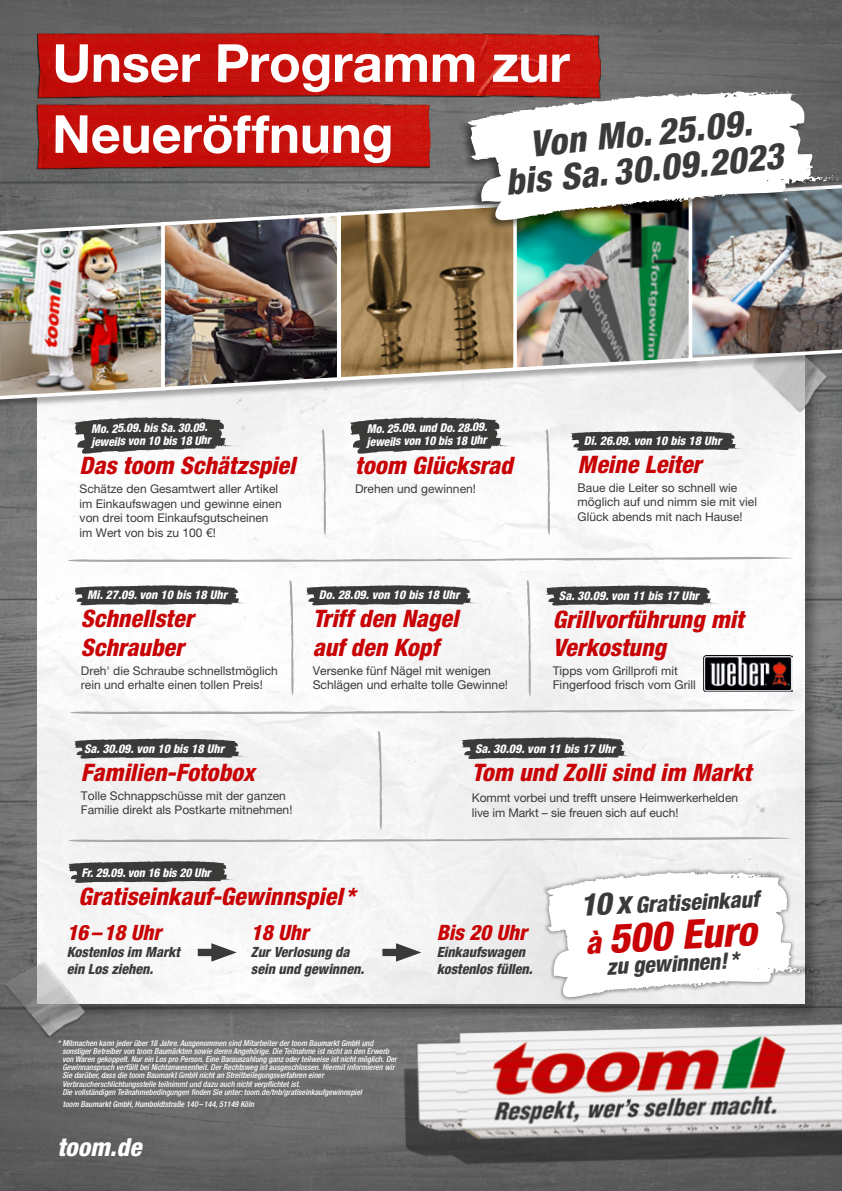
<style>
.page{position:relative;width:842px;height:1191px;background:#fff}
.page>*{position:absolute;margin:0;border:0;box-sizing:border-box;transform-origin:0 0}
.t1{font:700 52.5px "Helvetica Neue LT Pro";letter-spacing:-.015em;color:#fff}
.t2{font:italic 800 condensed 40.4px "Helvetica Neue LT Pro";color:#c80205}
.t3{font:italic 800 condensed 36.1px/36px "Helvetica Neue LT Pro";color:#3a3a39;text-align:center}
.t4{font:italic 800 condensed 24.9px "Helvetica Neue LT Pro";color:#fff}
.t5{font:italic 800 condensed 24.1px/28.1px "Helvetica Neue LT Pro";color:#c80205}
.t6{font:italic 800 condensed 22.5px "Helvetica Neue LT Pro";color:#3a3a39}
.t7{font:italic 800 condensed 21.2px "Helvetica Neue LT Pro";letter-spacing:-.005em;color:#c80205}
.t8{font:italic 800 condensed 14.1px/16.9px "Helvetica Neue LT Pro";letter-spacing:-.005em;color:#3a3a39}
.t9{font:12.2px/14.6px "Helvetica Neue LT Pro";color:#3a3a39}
.t10{font:12px/14.4px "Helvetica Neue LT Pro";color:#3a3a39}
.t11{font:italic 800 condensed 12px/13px "Helvetica Neue LT Pro";color:#fff}
.t12{font:italic 500 condensed 8.1px/8.2px "Helvetica Neue LT Pro";color:#fff}
.s1{font-size:30.9px}
.s2{font-size:31.2px}
</style>
<div class="page">
<img style="left:0;top:0;width:842px;height:1191px">
<div style="left:37px;top:329px;width:784px;height:692px;background:#000;opacity:.3"></div>
<img style="left:37px;top:409px;width:767px;height:594px">
<img style="left:38px;top:103px;width:392px;height:71px">
<div style="left:4px;top:961px;width:82px;height:78px;background:#676767"></div>
<img style="left:6px;top:946px;width:100px;height:104px">
<img style="left:380px;top:1016px;width:462px;height:161px">
<img style="left:737px;top:409px;width:103px;height:23px">
<img style="left:703px;top:655px;width:89px;height:36px">
<div style="left:0;top:184px;width:842px;height:225px;background:#000;opacity:.3"></div>
<img style="left:0;top:182px;width:842px;height:220px">
<img style="left:38px;top:27px;width:563px;height:76px">
<div style="left:455px;top:90px;width:387px;height:141px;background:#000;opacity:.5"></div>
<svg style="left:465px;top:91px;width:377px;height:129px"></svg>
<svg style="left:67px;top:859px;width:169px;height:26px"></svg>
<div style="left:198px;top:948px;width:24px;height:8px;background:#3a3a39"></div>
<svg style="left:211px;top:943px;width:26px;height:18px"></svg>
<div style="left:382px;top:948px;width:25px;height:8px;background:#3a3a39"></div>
<svg style="left:396px;top:943px;width:25px;height:18px"></svg>
<div style="left:541px;top:867px;width:282px;height:134px;background:#000;opacity:.4"></div>
<svg style="left:545px;top:870px;width:274px;height:127px"></svg>
<svg style="left:62px;top:557px;width:745px;height:5px"></svg>
<svg style="left:64px;top:709px;width:745px;height:5px"></svg>
<svg style="left:289px;top:579px;width:5px;height:119px"></svg>
<svg style="left:322px;top:428px;width:4px;height:109px"></svg>
<svg style="left:546px;top:428px;width:4px;height:109px"></svg>
<svg style="left:527px;top:579px;width:4px;height:120px"></svg>
<svg style="left:570px;top:429px;width:176px;height:24px"></svg>
<svg style="left:73px;top:583px;width:176px;height:25px"></svg>
<svg style="left:305px;top:583px;width:176px;height:25px"></svg>
<svg style="left:62px;top:730px;width:743px;height:112px"></svg>
<svg style="left:348px;top:415px;width:167px;height:41px"></svg>
<svg style="left:73px;top:415px;width:167px;height:41px"></svg>
<svg style="left:545px;top:584px;width:176px;height:24px"></svg>
<h1 class="t1" style="left:52px;top:30px;width:519px">Unser Programm zur</h1>
<h3 class="t3" style="left:500px;top:125px;width:280px;rotate:-5deg">Von Mo. 25.09.<br>bis Sa. 30.09.2023</h3>
<h1 class="t1" style="left:52px;top:101px;width:344px">Neueröffnung</h1>
<h3 class="t11" style="left:91px;top:421px;width:121px;rotate:-1deg">Mo. 25.09. bis Sa. 30.09. jeweils von 10 bis 18 Uhr</h3>
<h3 class="t5" style="left:80px;top:450px;width:217px">Das toom Schätzspiel</h3>
<h3 class="t10" style="left:80px;top:482px;width:204px">Schätze den Gesamtwert aller Artikel im Einkaufswagen und gewinne einen von drei toom Einkaufsgutscheinen im Wert von bis zu 100 €!</h3>
<h3 class="t11" style="left:367px;top:421px;width:122px;rotate:-1deg">Mo. 25.09. und Do. 28.09. jeweils von 10 bis 18 Uhr</h3>
<h3 class="t5" style="left:355px;top:450px;width:159px">toom Glücksrad</h3>
<h3 class="t10" style="left:355px;top:481px;width:122px">Drehen und gewinnen!</h3>
<h3 class="t11" style="left:584px;top:433px;width:139px">Di. 26.09. von 10 bis 18 Uhr</h3>
<h3 class="t5" style="left:578px;top:449px;width:125px">Meine Leiter</h3>
<h3 class="t10" style="left:578px;top:480px;width:181px">Baue die Leiter so schnell wie möglich auf und nimm sie mit viel<br>Glück abends mit nach Hause!</h3>
<h3 class="t11" style="left:87px;top:588px;width:142px">Mi. 27.09. von 10 bis 18 Uhr</h3>
<h3 class="t5" style="left:81px;top:603px;width:114px">Schnellster<br>Schrauber</h3>
<h3 class="t10" style="left:81px;top:663px;width:198px">Dreh' die Schraube schnellstmöglich rein und erhalte einen tollen Preis!</h3>
<h3 class="t11" style="left:84px;top:741px;width:142px">Sa. 30.09. von 10 bis 18 Uhr</h3>
<h3 class="t5" style="left:81px;top:756px;width:175px">Familien-Fotobox</h3>
<h3 class="t10" style="left:81px;top:788px;width:213px">Tolle Schnappschüsse mit der ganzen<br>Familie direkt als Postkarte mitnehmen!</h3>
<h3 class="t11" style="left:319px;top:588px;width:142px">Do. 28.09. von 10 bis 18 Uhr</h3>
<h3 class="t5" style="left:313px;top:603px;width:147px">Triff den Nagel auf den Kopf</h3>
<h3 class="t9" style="left:313px;top:663px;width:197px">Versenke fünf Nägel mit wenigen<br>Schlägen und erhalte tolle Gewinne!</h3>
<h3 class="t11" style="left:559px;top:588px;width:142px">Sa. 30.09. von 11 bis 17 Uhr</h3>
<h3 class="t5" style="left:553px;top:603px;width:193px">Grillvorführung mit<br>Verkostung</h3>
<h3 class="t10" style="left:553px;top:663px;width:127px">Tipps vom Grillprofi mit</h3>
<h3 class="t9" style="left:553px;top:677px;width:145px">Fingerfood frisch vom Grill</h3>
<h3 class="t11" style="left:475px;top:741px;width:142px">Sa. 30.09. von 11 bis 17 Uhr</h3>
<h3 class="t5" style="left:472px;top:756px;width:281px">Tom und Zolli sind im Markt</h3>
<h3 class="t10" style="left:472px;top:791px;width:268px">Kommt vorbei und trefft unsere Heimwerkerhelden live im Markt – sie freuen sich auf euch!</h3>
<h3 class="t11" style="left:81px;top:865px;width:131px">Fr. 29.09. von 16 bis 20 Uhr</h3>
<h3 class="t5" style="left:79px;top:880px;width:278px">Gratiseinkauf-Gewinnspiel *</h3>
<h3 class="t7" style="left:67px;top:918px;width:96px">16–18 Uhr</h3>
<h3 class="t8" style="left:67px;top:943px;width:115px">Kostenlos im Markt ein Los ziehen.</h3>
<h3 class="t7" style="left:251px;top:918px;width:59px">18 Uhr</h3>
<h3 class="t8" style="left:251px;top:943px;width:115px">Zur Verlosung da sein und gewinnen.</h3>
<p class="t12" style="left:62px;top:1038px;width:336px;text-indent:-5px">* Mitmachen kann jeder über 18 Jahre. Ausgenommen sind Mitarbeiter der toom Baumarkt GmbH und sonstiger Betreiber von toom Baumärkten sowie deren Angehörige. Die Teilnahme ist nicht an den Erwerb von Waren gekoppelt. Nur ein Los pro Person. Eine Barauszahlung ganz oder teilweise ist nicht möglich. Der Gewinnanspruch verfällt bei Nichtanwesenheit. Der Rechtsweg ist ausgeschlossen. Hiermit informieren wir Sie darüber, dass die toom Baumarkt GmbH nicht an Streitbeilegungsverfahren einer Verbraucherschlichtungsstelle teilnimmt und dazu auch nicht verpflichtet ist.<br>Die vollständigen Teilnahmebedingungen finden Sie unter: toom.de/tnb/gratiseinkaufgewinnspiel</p>
<p class="t12" style="left:63px;top:1099px;width:193px">toom Baumarkt GmbH, Humboldtstraße 140– 144, 51149 Köln</p>
<h3 class="t4" style="left:57px;top:1129px;width:85px">toom.de</h3>
<h3 class="t7" style="left:437px;top:918px;width:92px">Bis 20 Uhr</h3>
<h3 class="t8" style="left:437px;top:943px;width:97px">Einkaufswagen kostenlos füllen.</h3>
<h3 class="t6" style="left:579px;top:892px;width:180px;rotate:-3deg"><span class="s1">10</span> <span class="s2">x</span> Gratiseinkauf</h3>
<h2 class="t2" style="left:584px;top:911px;width:173px;rotate:-3deg"><span class="s1">à</span> 500 Euro</h2>
<h3 class="t6" style="left:605px;top:951px;width:134px;rotate:-3deg">zu gewinnen! *</h3>
</div>
